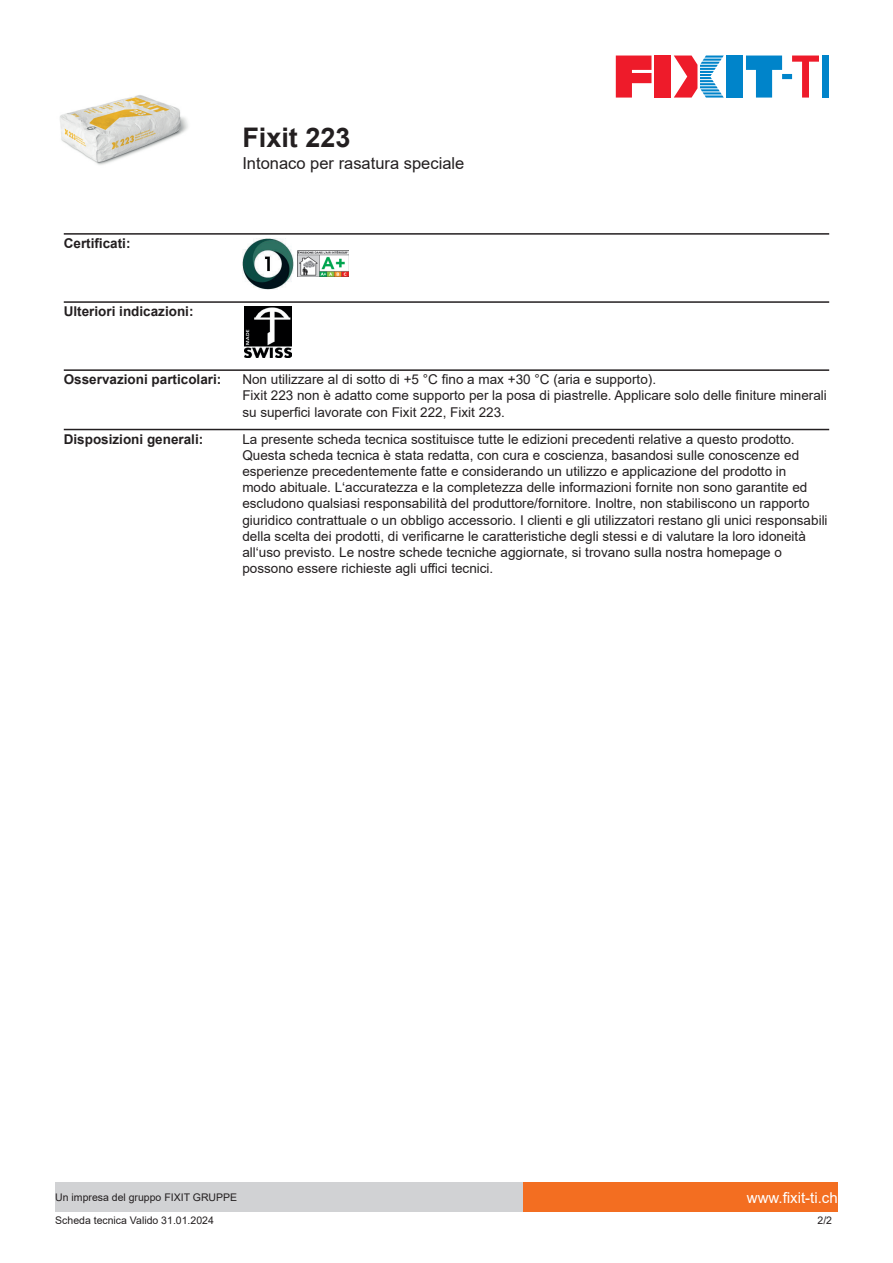
<style>
.page{position:relative;width:893px;height:1263px;background:#fff}
.page>*{position:absolute;margin:0;border:0;box-sizing:border-box;transform-origin:0 0}
.t1{font:700 27px "Arial";color:#231f20}
.t2{font:16.5px "Arial";color:#231f20}
.t3{font:15px "Arial";color:#fff}
.t4{font:13.5px/16.2px "Arial";color:#231f20}
.t5{font:700 13.5px "Arial";color:#231f20}
.t6{font:10.5px "Arial";color:#231f20}
</style>
<div class="page">
<img style="left:60px;top:95px;width:128px;height:70px">
<svg style="left:674px;top:56px;width:50px;height:42px"></svg>
<svg style="left:616px;top:56px;width:35px;height:42px"></svg>
<div style="left:655px;top:56px;width:16px;height:42px;background:#ee1b2a"></div>
<div style="left:726px;top:56px;width:17px;height:42px;background:#0084ca"></div>
<svg style="left:746px;top:56px;width:36px;height:42px"></svg>
<svg style="left:792px;top:56px;width:27px;height:42px"></svg>
<div style="left:822px;top:56px;width:7px;height:42px;background:#0084ca"></div>
<div style="left:782px;top:74px;width:10px;height:5px;background:#0084ca"></div>
<div style="left:523px;top:1182px;width:315px;height:30px;background:#f36e21"></div>
<div style="left:55px;top:1182px;width:468px;height:30px;background:#d1d2d4"></div>
<hr style="left:64px;top:233px;width:765px;height:2px;background:#231f20">
<img style="left:242px;top:238px;width:51px;height:51px">
<img style="left:297px;top:250px;width:51px;height:27px">
<hr style="left:64px;top:301px;width:765px;height:2px;background:#231f20">
<img style="left:245px;top:306px;width:46px;height:51px">
<hr style="left:64px;top:369px;width:765px;height:2px;background:#231f20">
<hr style="left:64px;top:429px;width:765px;height:1px;background:#231f20">
<p class="t5" style="left:64px;top:234px;width:68px">Certificati:</p>
<p class="t5" style="left:64px;top:302px;width:131px">Ulteriori indicazioni:</p>
<h1 class="t1" style="left:242px;top:119px;width:110px">Fixit 223</h1>
<p class="t2" style="left:242px;top:152px;width:223px">Intonaco per rasatura speciale</p>
<p class="t5" style="left:64px;top:370px;width:159px">Osservazioni particolari:</p>
<p class="t4" style="left:242px;top:371px;width:586px">Non utilizzare al di sotto di +5 °C fino a max +30 °C (aria e supporto).<br>Fixit 223 non è adatto come supporto per la posa di piastrelle. Applicare solo delle finiture minerali su superfici lavorate con Fixit 222, Fixit 223.</p>
<p class="t5" style="left:64px;top:429px;width:141px">Disposizioni generali:</p>
<p class="t4" style="left:242px;top:431px;width:587px">La presente scheda tecnica sostituisce tutte le edizioni precedenti relative a questo prodotto.<br>Questa scheda tecnica è stata redatta, con cura e coscienza, basandosi sulle conoscenze ed esperienze precedentemente fatte e considerando un utilizzo e applicazione del prodotto in<br>modo abituale. L‘accuratezza e la completezza delle informazioni fornite non sono garantite ed escludono qualsiasi responsabilità del produttore/fornitore. Inoltre, non stabiliscono un rapporto giuridico contrattuale o un obbligo accessorio. I clienti e gli utilizzatori restano gli unici responsabili della scelta dei prodotti, di verificarne le caratteristiche degli stessi e di valutare la loro idoneità all‘uso previsto. Le nostre schede tecniche aggiornate, si trovano sulla nostra homepage o possono essere richieste agli uffici tecnici.</p>
<p class="t6" style="left:55px;top:1190px;width:183px">Un impresa del gruppo FIXIT GRUPPE</p>
<p class="t3" style="left:747px;top:1187px;width:92px">www.fixit-ti.ch</p>
<p class="t6" style="left:55px;top:1213px;width:160px">Scheda tecnica Valido 31.01.2024</p>
<p class="t6" style="left:817px;top:1213px;width:16px">2/2</p>
</div>
